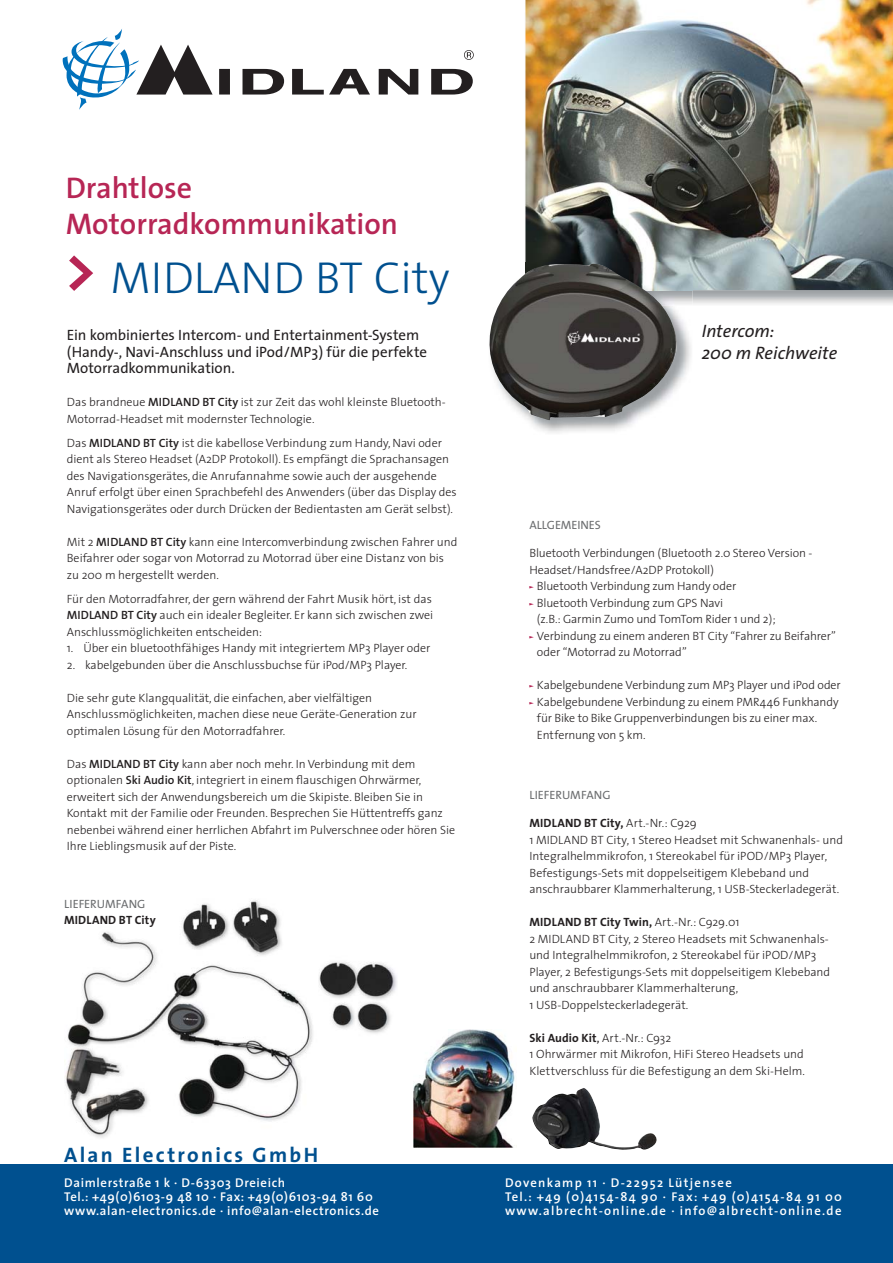
<style>
.page{position:relative;width:893px;height:1263px;background:#fff}
.page>*{position:absolute;margin:0;border:0;box-sizing:border-box;transform-origin:0 0}
.t1{font:300 45px "The Sans";color:#00508f}
.t2{font:600 30px/36px "The Sans";color:#b72655}
.t3{font:700 21px "The Sans";letter-spacing:.11em;color:#00508f}
.t4{font:italic 18px/21.6px "The Sans";color:#231f20}
.t5{font:15px/16.5px "The Sans";letter-spacing:-.005em;color:#231f20}
.t6{font:600 12.75px/14.2px "The Sans";letter-spacing:.06em;color:#fff}
.t7{font:600 12.75px/14.2px "The Sans";letter-spacing:.1em;color:#fff}
.t8{font:300 12px/16.5px "The Sans";color:#231f20}
.t9{font:12px "The Sans";letter-spacing:-.005em;color:#6c6e70}
.t10{font:700 12px "The Sans";letter-spacing:.01em;color:#231f20}
.s1{font-family:"The Sans Bold Expert";font-weight:400;font-size:60px;color:#b72655}
.s2{font-weight:600}
.s3{font-family:"The Sans Expert";font-weight:400;font-size:9.6px;color:#b62655}
.s4{font-weight:700}
.s5{font-weight:400}
</style>
<div class="page">
<div style="left:0;top:1164px;width:893px;height:99px;background:#00508f"></div>
<svg style="left:63px;top:29px;width:411px;height:81px"></svg>
<img style="left:525px;top:0;width:368px;height:290px">
<img style="left:529px;top:315px;width:162px;height:118px">
<img style="left:525px;top:262px;width:167px;height:28px">
<img style="left:489px;top:264px;width:189px;height:156px">
<img style="left:532px;top:1088px;width:125px;height:62px">
<img style="left:413px;top:1029px;width:102px;height:119px">
<img style="left:64px;top:900px;width:333px;height:238px">
<h2 class="t2" style="left:66px;top:173px;width:334px">Drahtlose<br>Motorradkommunikation</h2>
<h1 class="t1" style="left:66px;top:260px;width:385px"><span class="s1">&gt;</span> MIDLAND BT City</h1>
<p class="t5" style="left:67px;top:329px;width:362px">Ein kombiniertes Intercom- und Entertainment-System (Handy-, Navi-Anschluss und iPod/MP3) für die perfekte<br>Motorradkommunikation.</p>
<p class="t8" style="left:67px;top:395px;width:380px">Das brandneue <span class="s2">MIDLAND BT City</span> ist zur Zeit das wohl kleinste Bluetooth-<br>Motorrad-Headset mit modernster Technologie.</p>
<p class="t8" style="left:67px;top:436px;width:391px">Das <span class="s2">MIDLAND BT City</span> ist die kabellose Verbindung zum Handy, Navi oder dient als Stereo Headset (A2DP Protokoll). Es empfängt die Sprachansagen des Navigationsgerätes, die Anrufannahme sowie auch der ausgehende Anruf erfolgt über einen Sprachbefehl des Anwenders (über das Display des Navigationsgerätes oder durch Drücken der Bedientasten am Gerät selbst).</p>
<p class="t8" style="left:67px;top:535px;width:392px">Mit 2 <span class="s2">MIDLAND BT City</span> kann eine Intercomverbindung zwischen Fahrer und<br>Beifahrer oder sogar von Motorrad zu Motorrad über eine Distanz von bis zu 200 m hergestellt werden.</p>
<p class="t8" style="left:67px;top:592px;width:368px">Für den Motorradfahrer, der gern während der Fahrt Musik hört, ist das<br><span class="s2">MIDLAND BT City</span> auch ein idealer Begleiter. Er kann sich zwischen zwei<br>Anschlussmöglichkeiten entscheiden:</p>
<p class="t8" style="left:67px;top:641px;width:365px">1. Über ein bluetoothfähiges Handy mit integriertem MP3 Player oder</p>
<p class="t8" style="left:67px;top:658px;width:342px">2. kabelgebunden über die Anschlussbuchse für iPod/MP3 Player.</p>
<p class="t8" style="left:67px;top:691px;width:351px">Die sehr gute Klangqualität, die einfachen, aber vielfältigen<br>Anschlussmöglichkeiten, machen diese neue Geräte-Generation zur optimalen Lösung für den Motorradfahrer.</p>
<p class="t8" style="left:67px;top:757px;width:390px">Das <span class="s2">MIDLAND BT City</span> kann aber noch mehr. In Verbindung mit dem optionalen <span class="s2">Ski Audio Kit</span>, integriert in einem flauschigen Ohrwärmer, erweitert sich der Anwendungsbereich um die Skipiste. Bleiben Sie in Kontakt mit der Familie oder Freunden. Besprechen Sie Hüttentreffs ganz nebenbei während einer herrlichen Abfahrt im Pulverschnee oder hören Sie Ihre Lieblingsmusik auf der Piste.</p>
<p class="t9" style="left:64px;top:899px;width:83px">LIEFERUMFANG</p>
<p class="t10" style="left:64px;top:914px;width:93px">MIDLAND BT City</p>
<h3 class="t4" style="left:702px;top:322px;width:137px">Intercom:<br>200 m Reichweite</h3>
<p class="t9" style="left:529px;top:520px;width:73px">ALLGEMEINES</p>
<p class="t8" style="left:529px;top:546px;width:284px">Bluetooth Verbindungen (Bluetooth 2.0 Stereo Version -</p>
<p class="t8" style="left:529px;top:562px;width:186px">Headset/Handsfree/A2DP Protokoll)</p>
<p class="t8" style="left:529px;top:579px;width:208px"><span class="s3">”</span> Bluetooth Verbindung zum Handy oder</p>
<p class="t8" style="left:529px;top:595px;width:195px"><span class="s3">”</span> Bluetooth Verbindung zum GPS Navi</p>
<p class="t8" style="left:537px;top:612px;width:240px">(z.B.: Garmin Zumo und TomTom Rider 1 und 2);</p>
<p class="t8" style="left:529px;top:628px;width:308px"><span class="s3">”</span> Verbindung zu einem anderen BT City “Fahrer zu Beifahrer”</p>
<p class="t8" style="left:537px;top:645px;width:151px">oder “Motorrad zu Motorrad”</p>
<p class="t8" style="left:529px;top:678px;width:313px"><span class="s3">”</span> Kabelgebundene Verbindung zum MP3 Player und iPod oder</p>
<p class="t8" style="left:529px;top:694px;width:311px"><span class="s3">”</span> Kabelgebundene Verbindung zu einem PMR446 Funkhandy</p>
<p class="t8" style="left:537px;top:711px;width:282px">für Bike to Bike Gruppenverbindungen bis zu einer max.</p>
<p class="t8" style="left:537px;top:727px;width:110px">Entfernung von 5 km.</p>
<p class="t9" style="left:529px;top:790px;width:83px">LIEFERUMFANG</p>
<p class="t8" style="left:529px;top:816px;width:315px"><span class="s4">MIDLAND BT City,</span> Art.-Nr.: C929<br>1 MIDLAND BT City, 1 Stereo Headset mit Schwanenhals- und Integralhelmmikrofon, 1 Stereokabel für iPOD/MP3 Player, Befestigungs-Sets mit doppelseitigem Klebeband und anschraubbarer Klammerhalterung, 1 USB-Steckerladegerät.</p>
<p class="t8" style="left:529px;top:915px;width:302px"><span class="s4">MIDLAND BT City Twin,</span> Art.-Nr.: C929.01<br>2 MIDLAND BT City, 2 Stereo Headsets mit Schwanenhals&shy;und Integralhelmmikrofon, 2 Stereokabel für iPOD/MP3<br>Player, 2 Befestigungs-Sets mit doppelseitigem Klebeband und anschraubbarer Klammerhalterung,<br>1 USB-Doppelsteckerladegerät.</p>
<p class="t8" style="left:529px;top:1030px;width:277px"><span class="s4">Ski Audio Kit</span><span class="s5">,</span> Art.-Nr.: C932<br>1 Ohrwärmer mit Mikrofon, HiFi Stereo Headsets und<br>Klettverschluss für die Befestigung an dem Ski-Helm.</p>
<h3 class="t3" style="left:64px;top:1144px;width:255px">Alan Electronics GmbH</h3>
<p class="t6" style="left:64px;top:1176px;width:316px">Daimlerstraße 1 k · D-63303 Dreieich<br>Tel.: +49(0)6103-9 48 10 · Fax: +49(0)6103-94 81 60 www.alan-electronics.de · info@alan-electronics.de</p>
<p class="t7" style="left:505px;top:1176px;width:338px">Dovenkamp 11 · D-22952 Lütjensee<br>Tel.: +49 (0)4154-84 90 · Fax: +49 (0)4154-84 91 00 www.albrecht-online.de · info@albrecht-online.de</p>
</div>
